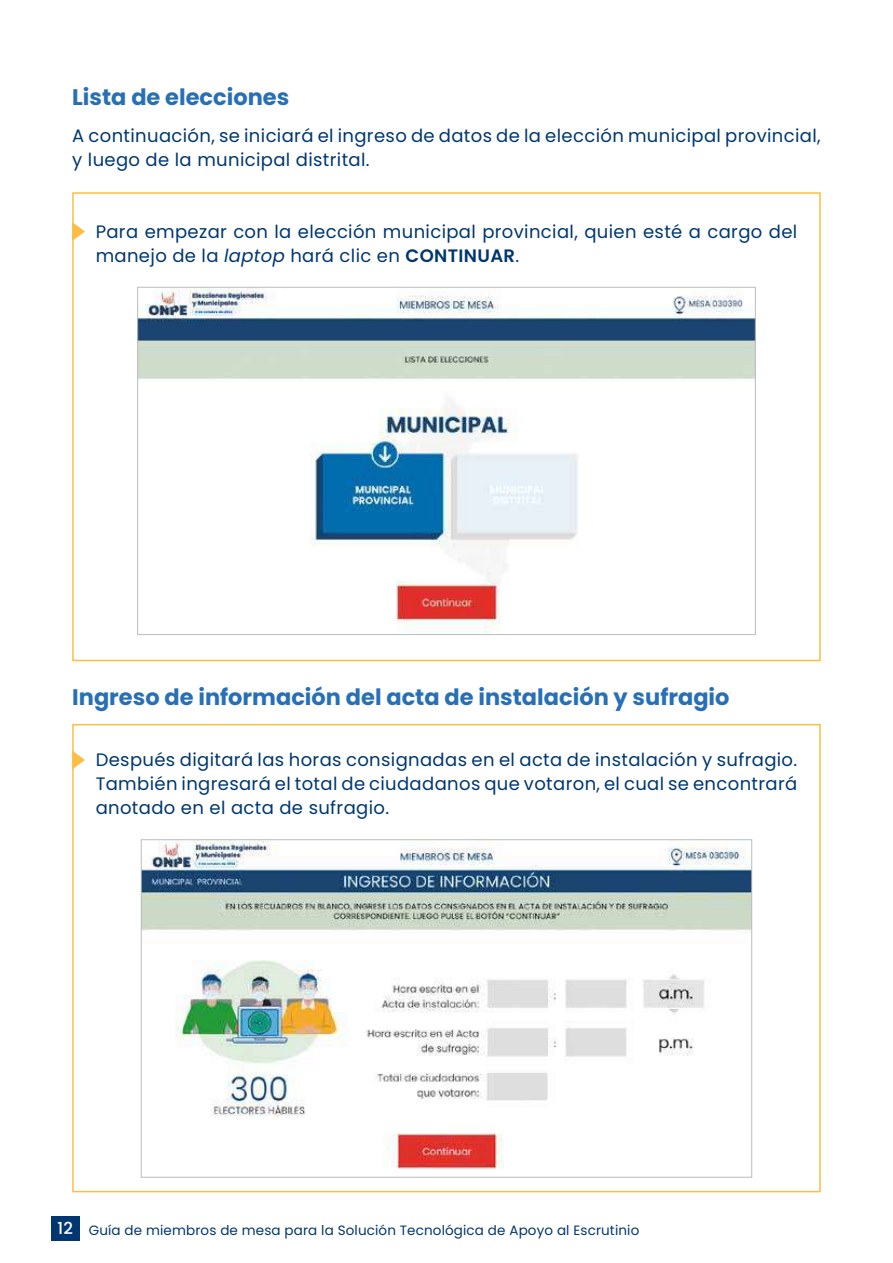
<style>
.page{position:relative;width:893px;height:1263px;background:#fff}
.page>*{position:absolute;margin:0;border:0;box-sizing:border-box;transform-origin:0 0}
.t1{font:700 22.5px "Poppins";color:#2770b7}
.t2{font:18px/24px "Poppins";letter-spacing:.02em;color:#003770}
.t3{font:13.5px "Poppins";letter-spacing:.01em;color:#003770}
.s1{font-style:italic}
.s2{font-weight:600}
.s3{font-weight:500;font-size:16.5px;color:#fff}
</style>
<div class="page">
<div style="left:51px;top:1216px;width:29px;height:24px;background:#003770"></div>
<svg style="left:75px;top:224px;width:10px;height:15px"></svg>
<svg style="left:75px;top:752px;width:10px;height:16px"></svg>
<img style="left:139px;top:289px;width:615px;height:344px">
<img style="left:143px;top:841px;width:607px;height:328px">
<div style="left:72px;top:724px;width:749px;height:468px;border:2px solid #fbbe43"></div>
<div style="left:72px;top:192px;width:749px;height:469px;border:2px solid #fbbe43"></div>
<p class="t1" style="left:72px;top:84px;width:219px">Lista de elecciones</p>
<p class="t2" style="left:72px;top:124px;width:750px">A continuación, se iniciará el ingreso de datos de la elección municipal provincial, y luego de la municipal distrital.</p>
<p class="t2" style="left:96px;top:220px;width:703px">Para empezar con la elección municipal provincial, quien esté a cargo del manejo de la <span class="s1">laptop</span> hará clic en <span class="s2">CONTINUAR</span>.</p>
<p class="t1" style="left:72px;top:684px;width:659px">Ingreso de información del acta de instalación y sufragio</p>
<p class="t2" style="left:96px;top:748px;width:703px;text-align:justify">Después digitará las horas consignadas en el acta de instalación y sufragio.<br>También ingresará el total de ciudadanos que votaron, el cual se encontrará anotado en el acta de sufragio.</p>
<p class="t3" style="left:57px;top:1222px;width:583px"><span class="s3">12</span> Guía de miembros de mesa para la Solución Tecnológica de Apoyo al Escrutinio</p>
</div>
